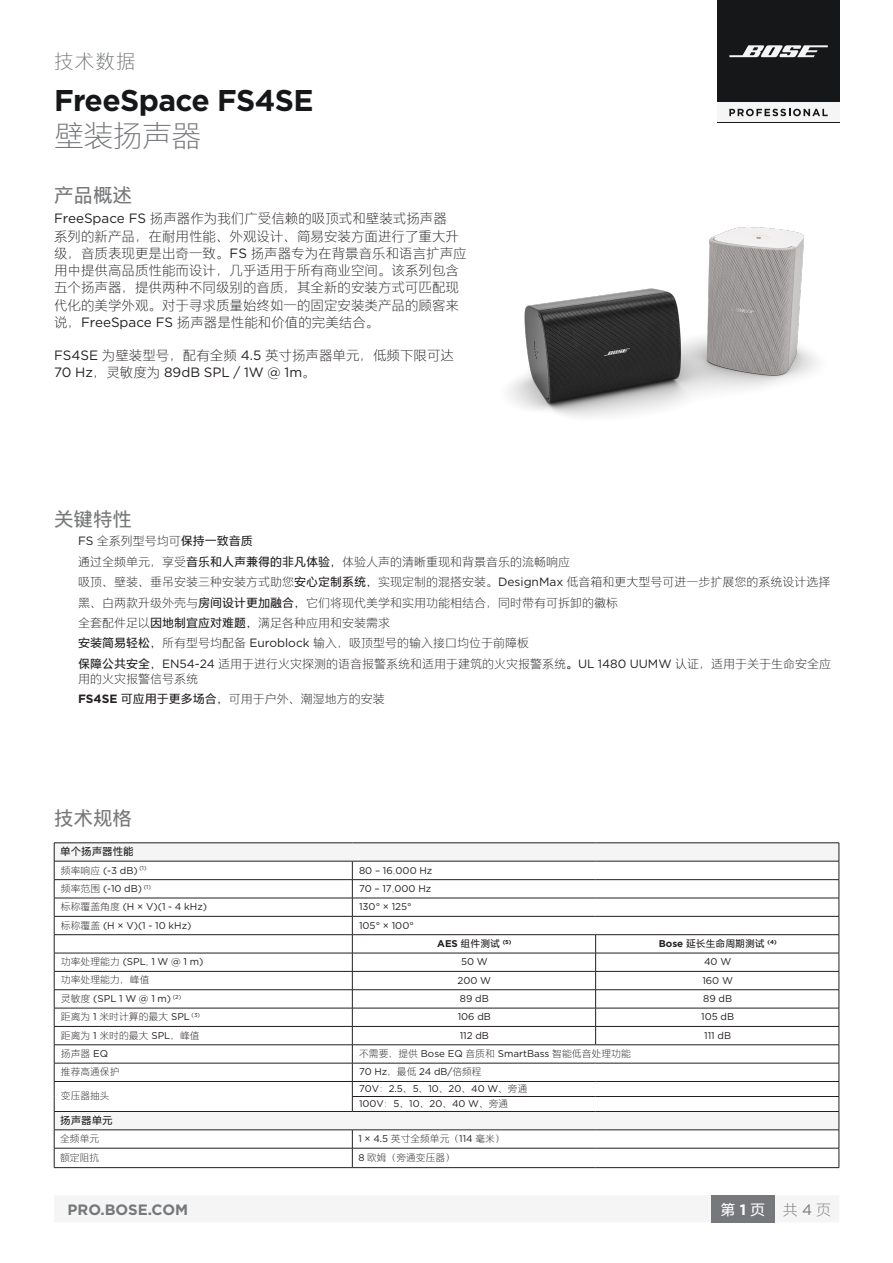
<style>
.page{position:relative;width:893px;height:1263px;background:#fff}
.page>*{position:absolute;margin:0;border:0;box-sizing:border-box;transform-origin:0 0}
.t1{font:700 30px "Gotham";letter-spacing:-.02em;color:#161718}
.t2{font:300 30px "M Ying Hei 18030 C2";letter-spacing:-.02em;color:#76787b}
.Text_Headers{font:700 19.5px "M Ying Hei 18030 C2";color:#777879}
.t3{font:300 19.5px "M Ying Hei 18030 C2";color:#76787b}
.t4{font:700 15px "Gotham";color:#76787b}
.t5{font:700 15px "M Ying Hei 18030 C2";color:#fff}
.t6{font:300 15px "M Ying Hei 18030 C2";color:#76787b}
.Body{font:300 13.5px/17.2px "M Ying Hei 18030 C2";color:#231f20}
.Text_Plain_Bulleted{font:300 12px/15px "M Ying Hei 18030 C2";color:#231f20}
.Text_Table_Heading{font:700 10.5px "M Ying Hei 18030 C2";color:#231f20}
.Text_Plain_Table_Cel{font:9.9px "Gotham";color:#231f20}
.Text_Table_Heading-2{font:9.9px "Gotham";color:#231f20}
.Text_Table_Heading-3{font:300 9.9px "M Ying Hei 18030 C2";color:#231f20}
.Text_Plain_Table_Cel-2{font:300 9.9px "M Ying Hei 18030 C2";color:#231f20}
.Text_Plain_Table_Cel-3{font:700 9.9px "M Ying Hei 18030 C2";color:#231f20}
.Text_Plain_Table_Cel-4{font:9.75px "Gotham";color:#231f20}
.Text_Plain_Table_Cel-5{font:300 9.75px "M Ying Hei 18030 C2";color:#231f20}
.Text_Table_Heading-4{font:300 9.75px "M Ying Hei 18030 C2";color:#231f20}
.s1{font-family:"Gotham";font-weight:400}
.s2{font-weight:700}
.s3{font-family:"Gotham";font-weight:700}
.s4{font-family:"M Ying Hei 18030 C2";font-weight:300}
.s5{font-family:"Gotham"}
</style>
<div class="page">
<hr style="left:54px;top:842px;width:298px;height:1px;background:#231f20">
<hr style="left:352px;top:842px;width:244px;height:1px;background:#231f20">
<hr style="left:596px;top:842px;width:243px;height:1px;background:#231f20">
<svg style="left:54px;top:843px;width:786px;height:324px"></svg>
<hr style="left:596px;top:1148px;width:243px;height:1px;background:#231f20">
<hr style="left:54px;top:1167px;width:298px;height:1px;background:#231f20">
<hr style="left:352px;top:1167px;width:244px;height:1px;background:#231f20">
<hr style="left:596px;top:1167px;width:243px;height:1px;background:#231f20">
<img style="left:508px;top:227px;width:310px;height:190px">
<div style="left:718px;top:0;width:122px;height:122px;background:#161718"></div>
<div style="left:718px;top:103px;width:122px;height:19px;background:#f4f5f4"></div>
<svg style="left:729px;top:45px;width:99px;height:12px"></svg>
<svg style="left:729px;top:109px;width:99px;height:7px"></svg>
<div style="left:54px;top:1196px;width:785px;height:26px;background:#f4f5f4"></div>
<div style="left:711px;top:1195px;width:64px;height:27px;background:#76787b"></div>
<p class="t3" style="left:54px;top:52px;width:83px">技术数据</p>
<p class="t1" style="left:54px;top:81px;width:261px">FreeSpace FS4SE</p>
<p class="t2" style="left:54px;top:120px;width:149px">壁装扬声器</p>
<p class="Text_Headers" style="left:54px;top:184px;width:79px">产品概述</p>
<p class="Body" style="left:54px;top:210px;width:414px"><span class="s1">FreeSpace FS</span> 扬声器作为我们广受信赖的吸顶式和壁装式扬声器<br>系列的新产品，在耐用性能、外观设计、简易安装方面进行了重大升级，音质表现更是出奇一致。<span class="s1">FS</span> 扬声器专为在背景音乐和语言扩声应用中提供高品质性能而设计，几乎适用于所有商业空间。该系列包含五个扬声器，提供两种不同级别的音质，其全新的安装方式可匹配现代化的美学外观。对于寻求质量始终如一的固定安装类产品的顾客来说，<span class="s1">FreeSpace FS</span> 扬声器是性能和价值的完美结合。</p>
<p class="Body" style="left:54px;top:346px;width:402px"><span class="s1">FS4SE</span> 为壁装型号，配有全频 <span class="s1">4.5</span> 英寸扬声器单元，低频下限可达<br><span class="s1">70 Hz</span>，灵敏度为 <span class="s1">89dB SPL / 1W @ 1m</span>。</p>
<p class="Text_Headers" style="left:54px;top:508px;width:79px">关键特性</p>
<p class="Text_Plain_Bulleted" style="left:78px;top:534px;width:176px"><span class="s1">FS</span> 全系列型号均可<span class="s2">保持一致音质</span></p>
<p class="Text_Plain_Bulleted" style="left:78px;top:554px;width:493px">通过全频单元，享受<span class="s2">音乐和人声兼得的非凡体验，</span>体验人声的清晰重现和背景音乐的流畅响应</p>
<p class="Text_Plain_Bulleted" style="left:78px;top:574px;width:754px">吸顶、壁装、垂吊安装三种安装方式助您<span class="s2">安心定制系统，</span>实现定制的混搭安装。<span class="s1">DesignMax</span> 低音箱和更大型号可进一步扩展您的系统设计选择</p>
<p class="Text_Plain_Bulleted" style="left:78px;top:595px;width:541px">黑、白两款升级外壳与<span class="s2">房间设计更加融合，</span>它们将现代美学和实用功能相结合，同时带有可拆卸的徽标</p>
<p class="Text_Plain_Bulleted" style="left:78px;top:615px;width:313px">全套配件足以<span class="s2">因地制宜应对难题，</span>满足各种应用和安装需求</p>
<p class="Text_Plain_Bulleted" style="left:78px;top:636px;width:452px"><span class="s2">安装简易轻松，</span>所有型号均配备 <span class="s1">Euroblock</span> 输入，吸顶型号的输入接口均位于前障板</p>
<p class="Text_Plain_Bulleted" style="left:78px;top:656px;width:754px"><span class="s2">保障公共安全，</span><span class="s1">EN54-24</span> 适用于进行火灾探测的语音报警系统和适用于建筑的火灾报警系统<span class="s2">。</span><span class="s1">UL 1480 UUMW</span> 认证，适用于关于生命安全应用的火灾报警信号系统</p>
<p class="Text_Plain_Bulleted" style="left:78px;top:691px;width:308px"><span class="s3">FS4SE</span> <span class="s2">可应用于更多场合，</span>可用于户外、潮湿地方的安装</p>
<p class="Text_Headers" style="left:54px;top:807px;width:79px">技术规格</p>
<p class="Text_Table_Heading" style="left:60px;top:845px;width:75px">单个扬声器性能</p>
<p class="Text_Plain_Table_Cel" style="left:61px;top:864px;width:87px"><span class="s4">频率响应</span> (-3 dB) <sup>(1)</sup></p>
<p class="Text_Plain_Table_Cel" style="left:359px;top:864px;width:75px">80 – 16<span class="s4">,</span>000 Hz</p>
<p class="Text_Table_Heading-2" style="left:61px;top:882px;width:91px"><span class="s4">频率范围</span> (-10 dB) <sup>(1)</sup></p>
<p class="Text_Plain_Table_Cel" style="left:359px;top:882px;width:74px">70 – 17<span class="s4">,</span>000 Hz</p>
<p class="Text_Table_Heading-2" style="left:61px;top:900px;width:148px"><span class="s4">标称覆盖角度</span> (H × V)(1 - 4 kHz)</p>
<p class="Text_Plain_Table_Cel" style="left:359px;top:900px;width:54px">130° × 125°</p>
<p class="Text_Table_Heading-2" style="left:61px;top:919px;width:132px"><span class="s4">标称覆盖</span> (H × V)(1 - 10 kHz)</p>
<p class="Text_Plain_Table_Cel" style="left:359px;top:919px;width:56px">105° × 100°</p>
<p class="Text_Plain_Table_Cel-3" style="left:437px;top:938px;width:76px"><span class="s5">AES</span> 组件测试 <sup>(5)</sup></p>
<p class="Text_Plain_Table_Cel-3" style="left:659px;top:938px;width:119px"><span class="s5">Bose</span> 延长生命周期测试 <sup>(4)</sup></p>
<p class="Text_Table_Heading-2" style="left:61px;top:955px;width:144px"><span class="s4">功率处理能力</span> (SPL<span class="s4">,</span> 1 W @ 1 m)</p>
<p class="Text_Plain_Table_Cel" style="left:461px;top:955px;width:28px">50 W</p>
<p class="Text_Plain_Table_Cel" style="left:704px;top:955px;width:29px">40 W</p>
<p class="Text_Table_Heading-3" style="left:61px;top:975px;width:90px">功率处理能力，峰值</p>
<p class="Text_Plain_Table_Cel" style="left:458px;top:974px;width:35px">200 W</p>
<p class="Text_Plain_Table_Cel" style="left:702px;top:974px;width:32px">160 W</p>
<p class="Text_Table_Heading-2" style="left:61px;top:992px;width:122px"><span class="s4">灵敏度</span> (SPL 1 W @ 1 m) <sup>(2)</sup></p>
<p class="Text_Plain_Table_Cel" style="left:460px;top:992px;width:30px">89 dB</p>
<p class="Text_Plain_Table_Cel" style="left:703px;top:992px;width:30px">89 dB</p>
<p class="Text_Table_Heading-3" style="left:61px;top:1012px;width:141px">距离为 <span class="s1">1</span> 米时计算的最大 <span class="s1">SPL</span> <sup>(3)</sup></p>
<p class="Text_Plain_Table_Cel" style="left:458px;top:1010px;width:35px">106 dB</p>
<p class="Text_Plain_Table_Cel" style="left:701px;top:1010px;width:34px">105 dB</p>
<p class="Text_Table_Heading-3" style="left:61px;top:1030px;width:140px">距离为 <span class="s1">1</span> 米时的最大 <span class="s1">SPL</span>，峰值</p>
<p class="Text_Plain_Table_Cel" style="left:460px;top:1029px;width:31px">112 dB</p>
<p class="Text_Plain_Table_Cel" style="left:704px;top:1029px;width:28px">111 dB</p>
<p class="Text_Table_Heading-3" style="left:61px;top:1048px;width:49px">扬声器 <span class="s1">EQ</span></p>
<p class="Text_Plain_Table_Cel-2" style="left:359px;top:1048px;width:273px">不需要，提供 <span class="s1">Bose EQ</span> 音质和 <span class="s1">SmartBass</span> 智能低音处理功能</p>
<p class="Text_Table_Heading-4" style="left:61px;top:1067px;width:60px">推荐高通保护</p>
<p class="Text_Plain_Table_Cel-4" style="left:359px;top:1065px;width:124px">70 Hz<span class="s4">，最低</span> 24 dB/<span class="s4">倍频程</span></p>
<p class="Text_Table_Heading-4" style="left:61px;top:1091px;width:50px">变压器抽头</p>
<p class="Text_Plain_Table_Cel-4" style="left:359px;top:1082px;width:170px">70V<span class="s4">：</span>2.5<span class="s4">、</span>5<span class="s4">、</span>10<span class="s4">、</span>20<span class="s4">、</span>40 W<span class="s4">、旁通</span></p>
<p class="Text_Plain_Table_Cel-4" style="left:359px;top:1097px;width:151px">100V<span class="s4">：</span>5<span class="s4">、</span>10<span class="s4">、</span>20<span class="s4">、</span>40 W<span class="s4">、旁通</span></p>
<p class="Text_Table_Heading" style="left:60px;top:1114px;width:54px">扬声器单元</p>
<p class="Text_Plain_Table_Cel-5" style="left:60px;top:1133px;width:41px">全频单元</p>
<p class="Text_Plain_Table_Cel-5" style="left:358px;top:1134px;width:148px"><span class="s1">1 × 4.5</span> 英寸全频单元（<span class="s1">114</span> 毫米）</p>
<p class="Text_Plain_Table_Cel-5" style="left:60px;top:1152px;width:41px">额定阻抗</p>
<p class="Text_Plain_Table_Cel-5" style="left:358px;top:1153px;width:98px"><span class="s1">8</span> 欧姆（旁通变压器）</p>
<p class="t4" style="left:68px;top:1199px;width:122px">PRO.BOSE.COM</p>
<p class="t5" style="left:721px;top:1201px;width:46px">第 <span class="s5">1</span> 页</p>
<p class="t6" style="left:783px;top:1202px;width:50px">共 <span class="s1">4</span> 页</p>
</div>
